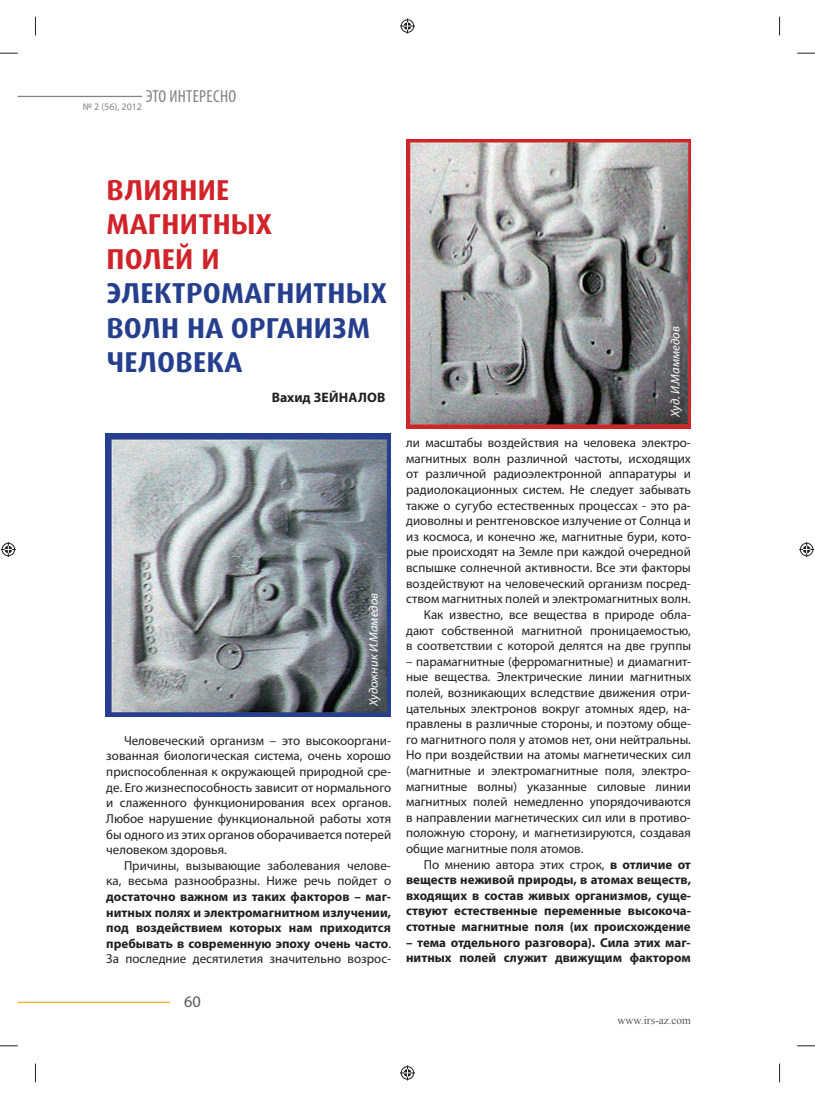
<style>
.page{position:relative;width:815px;height:1099px;background:#fff}
.page>*{position:absolute;margin:0;border:0;box-sizing:border-box;transform-origin:0 0}
.t1{font:700 28.75px/34.5px "Dax Pro";letter-spacing:.01em;color:#253f8e}
.t2{font:700 28.75px/34.5px "Dax Pro";letter-spacing:.01em;color:#d1232a}
.t3{font:condensed 17.5px "Myriad Pro";letter-spacing:.02em;color:#808285}
.t4{font:16.25px "Myriad Pro";color:#57585a}
.t5{font:700 13.75px "Myriad Pro";letter-spacing:.02em;color:#231f20}
.t6{font:13px/15.6px "Myriad Pro";color:#231f20;text-align:justify}
.t7{font:700 13px/15.6px "Myriad Pro";color:#231f20;text-align:justify}
.t8{font:italic 12.5px "Myriad Pro";color:#fff}
.t9{font:11.25px "Times New Roman";color:#57585a}
.t10{font:10px "Myriad Pro";color:#808285}
.s1{font-weight:400}
</style>
<div class="page">
<hr style="left:18px;top:96px;width:124px;height:1px;background:#808285">
<hr style="left:18px;top:1001px;width:152px;height:1px;background:#faaf18">
<img style="left:407px;top:139px;width:284px;height:290px">
<img style="left:106px;top:433px;width:285px;height:283px">
<svg style="left:0;top:52px;width:18px;height:2px"></svg>
<svg style="left:797px;top:52px;width:18px;height:2px"></svg>
<svg style="left:0;top:1045px;width:18px;height:1px"></svg>
<svg style="left:797px;top:1045px;width:18px;height:1px"></svg>
<svg style="left:35px;top:17px;width:1px;height:18px"></svg>
<svg style="left:35px;top:1063px;width:1px;height:19px"></svg>
<svg style="left:779px;top:17px;width:1px;height:18px"></svg>
<svg style="left:779px;top:1063px;width:1px;height:19px"></svg>
<svg style="left:400px;top:19px;width:15px;height:15px"></svg>
<svg style="left:400px;top:1065px;width:15px;height:15px"></svg>
<svg style="left:1px;top:542px;width:15px;height:15px"></svg>
<svg style="left:799px;top:542px;width:15px;height:15px"></svg>
<h2 class="t3" style="left:146px;top:90px;width:92px">ЭТО ИНТЕРЕСНО</h2>
<p class="t10" style="left:83px;top:102px;width:61px">№ 2 (56), 2012</p>
<h1 class="t2" style="left:106px;top:174px;width:167px">ВЛИЯНИЕ<br>МАГНИТНЫХ<br>ПОЛЕЙ И</h1>
<h1 class="t1" style="left:106px;top:278px;width:282px">ЭЛЕКТРОМАГНИТНЫХ<br>ВОЛН НА ОРГАНИЗМ<br>ЧЕЛОВЕКА</h1>
<p class="t5" style="left:272px;top:392px;width:115px">Вахид ЗЕЙНАЛОВ</p>
<p class="t8" style="left:369px;top:706px;width:115px;rotate:-90deg">Художник И.Мамедов</p>
<p class="t6" style="left:106px;top:733px;width:286px;text-indent:18px">Человеческий организм – это высокооргани&shy;зованная биологическая система, очень хорошо приспособленная к окружающей природной сре&shy;де. Его жизнеспособность зависит от нормального и слаженного функционирования всех органов.<br>Любое нарушение функциональной работы хотя бы одного из этих органов оборачивается потерей человеком здоровья.</p>
<p class="t6" style="left:106px;top:858px;width:286px;text-align:right">Причины, вызывающие заболевания челове&shy;ка, весьма разнообразны. Ниже речь пойдет о</p>
<p class="t7" style="left:106px;top:889px;width:286px">достаточно важном из таких факторов – маг&shy;нитных полях и электромагнитном излучении, под воздействием которых нам приходится пребывать в современную эпоху очень часто<span class="s1">.<br>За последние десятилетия значительно возрос-</span></p>
<p class="t4" style="left:184px;top:995px;width:18px">60</p>
<p class="t8" style="left:670px;top:417px;width:92px;rotate:-90deg">Худ. И.Маммедов</p>
<p class="t6" style="left:406px;top:436px;width:286px;text-align:right">ли масштабы воздействия на человека электро&shy;магнитных волн различной частоты, исходящих от различной радиоэлектронной аппаратуры и радиолокационных систем. Не следует забывать также о сугубо естественных процессах - это ра&shy;диоволны и рентгеновское излучение от Солнца и из космоса, и конечно же, магнитные бури, кото&shy;рые происходят на Земле при каждой очередной вспышке солнечной активности. Все эти факторы воздействуют на человеческий организм посред&shy;ством магнитных полей и электромагнитных волн.<br>Как известно, все вещества в природе обла&shy;дают собственной магнитной проницаемостью, в соответствии с которой делятся на две группы</p>
<p class="t6" style="left:406px;top:654px;width:286px">– парамагнитные (ферромагнитные) и диамагнит&shy;ные вещества. Электрические линии магнитных полей, возникающих вследствие движения отри&shy;цательных электронов вокруг атомных ядер, на&shy;правлены в различные стороны, и поэтому обще&shy;го магнитного поля у атомов нет, они нейтральны.<br>Но при воздействии на атомы магнетических сил (магнитные и электромагнитные поля, электро&shy;магнитные волны) указанные силовые линии магнитных полей немедленно упорядочиваются в направлении магнетических сил или в противо&shy;положную сторону, и магнетизируются, создавая общие магнитные поля атомов.</p>
<p class="t7" style="left:406px;top:857px;width:287px;text-indent:18px"><span class="s1">По мнению автора этих строк,</span> в отличие от веществ неживой природы, в атомах веществ, входящих в состав живых организмов, суще&shy;ствуют естественные переменные высокоча&shy;стотные магнитные поля (их происхождение</p>
<p class="t7" style="left:406px;top:935px;width:286px">– тема отдельного разговора). Сила этих маг&shy;нитных полей служит движущим фактором</p>
<p class="t9" style="left:617px;top:1013px;width:75px">www.irs-az.com</p>
</div>
